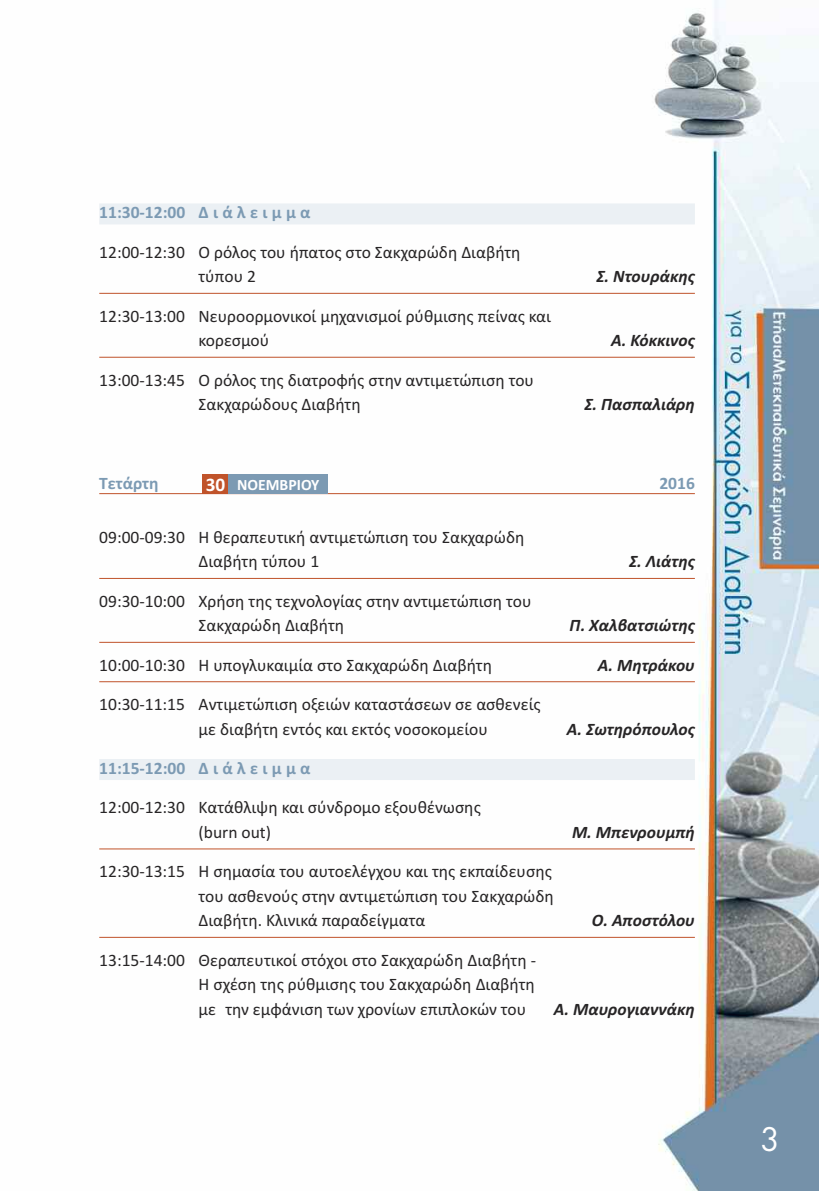
<style>
.page{position:relative;width:819px;height:1191px;background:#fff}
.page>*{position:absolute;margin:0;border:0;box-sizing:border-box;transform-origin:0 0}
.t1{font:31.5px "PF Futura Neu";color:#fff}
.t2{font:17.5px/24.5px "Calibri";color:#272526}
.t3{font:italic 700 17.5px "Calibri";color:#272526}
.t4{font:700 17.5px "Calibri";color:#7c9ab3}
.t5{font:700 15.75px "Calibri";color:#fff}
.s1{font-size:19.25px}
</style>
<div class="page">
<img style="left:99px;top:0;width:720px;height:1191px">
<div style="left:99px;top:203px;width:595px;height:21px;background:#ebf0f4"></div>
<hr style="left:99px;top:293px;width:595px;height:1px;background:#c0532a">
<hr style="left:99px;top:357px;width:595px;height:1px;background:#c0532a">
<hr style="left:99px;top:493px;width:595px;height:1px;background:#c0532a">
<hr style="left:99px;top:578px;width:595px;height:1px;background:#c0532a">
<hr style="left:99px;top:642px;width:595px;height:1px;background:#c0532a">
<hr style="left:99px;top:681px;width:595px;height:1px;background:#c0532a">
<div style="left:99px;top:759px;width:595px;height:21px;background:#ebf0f4"></div>
<hr style="left:99px;top:848px;width:595px;height:1px;background:#c0532a">
<hr style="left:99px;top:937px;width:595px;height:1px;background:#c0532a">
<div style="left:202px;top:474px;width:27px;height:20px;background:#c0532a"></div>
<div style="left:229px;top:474px;width:99px;height:20px;background:#7c9ab3"></div>
<p class="t4" style="left:99px;top:202px;width:213px">11:30-12:00 Δ ι ά λ ε ι μ μ α</p>
<p class="t2" style="left:198px;top:239px;width:323px;text-indent:-99px">12:00-12:30 Ο ρόλος του ήπατος στο Σακχαρώδη Διαβήτη τύπου 2</p>
<p class="t2" style="left:198px;top:303px;width:354px;text-indent:-99px">12:30-13:00 Νευροορμονικοί μηχανισμοί ρύθμισης πείνας και κορεσμού</p>
<p class="t2" style="left:198px;top:367px;width:337px;text-indent:-99px">13:00-13:45 Ο ρόλος της διατροφής στην αντιμετώπιση του<br>Σακχαρώδους Διαβήτη</p>
<p class="t3" style="left:596px;top:266px;width:100px">Σ. Ντουράκης</p>
<p class="t3" style="left:611px;top:330px;width:85px">Α. Κόκκινος</p>
<p class="t3" style="left:584px;top:394px;width:112px">Σ. Πασπαλιάρη</p>
<p class="t4" style="left:99px;top:472px;width:61px">Τετάρτη</p>
<p class="t4" style="left:659px;top:472px;width:37px">2016</p>
<p class="t2" style="left:198px;top:524px;width:327px;text-indent:-99px">09:00-09:30 Η θεραπευτική αντιμετώπιση του Σακχαρώδη<br>Διαβήτη τύπου 1</p>
<p class="t5" style="left:206px;top:475px;width:115px"><span class="s1">30</span> ΝΟΕΜΒΡΙΟΥ</p>
<p class="t3" style="left:629px;top:551px;width:67px">Σ. Λιάτης</p>
<p class="t2" style="left:198px;top:588px;width:334px;text-indent:-99px">09:30-10:00 Χρήση της τεχνολογίας στην αντιμετώπιση του<br>Σακχαρώδη Διαβήτη</p>
<p class="t3" style="left:569px;top:615px;width:127px">Π. Χαλβατσιώτης</p>
<p class="t2" style="left:99px;top:652px;width:394px">10:00-10:30 Η υπογλυκαιμία στο Σακχαρώδη Διαβήτη</p>
<p class="t3" style="left:598px;top:654px;width:98px">Α. Μητράκου</p>
<p class="t2" style="left:198px;top:691px;width:343px;text-indent:-99px">10:30-11:15 Αντιμετώπιση οξειών καταστάσεων σε ασθενείς με διαβήτη εντός και εκτός νοσοκομείου</p>
<p class="t3" style="left:566px;top:718px;width:130px">Α. Σωτηρόπουλος</p>
<p class="t4" style="left:99px;top:757px;width:213px">11:15-12:00 Δ ι ά λ ε ι μ μ α</p>
<p class="t2" style="left:198px;top:795px;width:284px;text-indent:-99px">12:00-12:30 Κατάθλιψη και σύνδρομο εξουθένωσης (burn out)</p>
<p class="t2" style="left:198px;top:859px;width:357px;text-align:justify;text-indent:-99px">12:30-13:15 Η σημασία του αυτοελέγχου και της εκπαίδευσης του ασθενούς στην αντιμετώπιση του Σακχαρώδη Διαβήτη. Κλινικά παραδείγματα</p>
<p class="t3" style="left:572px;top:821px;width:124px">Μ. Μπενρουμπή</p>
<p class="t3" style="left:592px;top:910px;width:104px">Ο. Αποστόλου</p>
<p class="t2" style="left:198px;top:947px;width:339px;text-align:justify;text-indent:-99px">13:15-14:00 Θεραπευτικοί στόχοι στο Σακχαρώδη Διαβήτη - Η σχέση της ρύθμισης του Σακχαρώδη Διαβήτη με την εμφάνιση των χρονίων επιπλοκών του</p>
<p class="t3" style="left:553px;top:998px;width:143px">Α. Μαυρογιαννάκη</p>
<h1 class="t1" style="left:759px;top:1118px;width:21px">3</h1>
</div>
